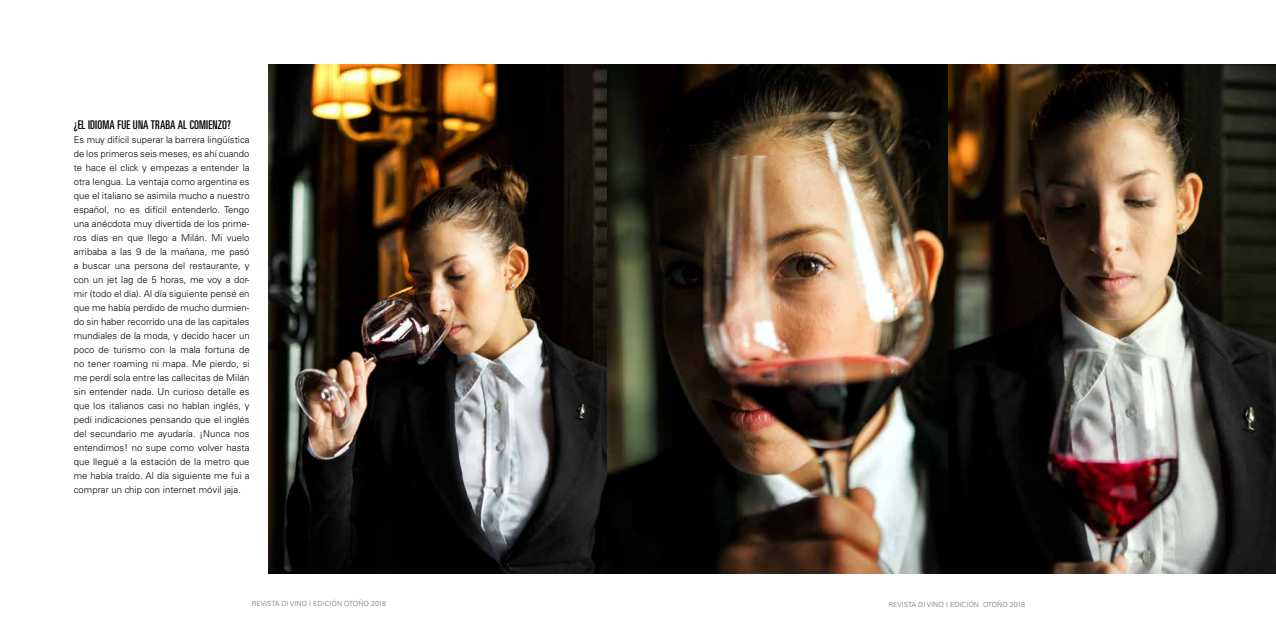
<style>
.page{position:relative;width:1276px;height:638px;background:#fff}
.page>*{position:absolute;margin:0;border:0;box-sizing:border-box;transform-origin:0 0}
.t1{font:ultra-condensed 12px "Univers";letter-spacing:.015em;color:#000}
.t2{font:300 9.5px/14px "Univers";letter-spacing:.005em;color:#000;text-align:justify}
.t3{font:300 7px "Univers";letter-spacing:.01em;color:#6d6e71}
</style>
<div class="page">
<img style="left:269px;top:64px;width:1007px;height:510px">
<p class="t1" style="left:74px;top:118px;width:159px">¿EL IDIOMA FUE UNA TRABA AL COMIENZO?</p>
<p class="t2" style="left:74px;top:132px;width:177px">Es muy difícil superar la barrera lingüística de los primeros seis meses, es ahí cuando te hace el click y empezas a entender la otra lengua. La ventaja como argentina es que el italiano se asimila mucho a nuestro español, no es difícil entenderlo. Tengo una anécdota muy divertida de los prime&shy;ros días en que llego a Milán. Mi vuelo arribaba a las 9 de la mañana, me pasó a buscar una persona del restaurante, y con un jet lag de 5 horas, me voy a dor&shy;mir (todo el día). Al día siguiente pensé en que me había perdido de mucho durmien&shy;do sin haber recorrido una de las capitales mundiales de la moda, y decido hacer un poco de turismo con la mala fortuna de no tener roaming ni mapa. Me pierdo, si me perdí sola entre las callecitas de Milán sin entender nada. Un curioso detalle es que los italianos casi no hablan inglés, y pedí indicaciones pensando que el inglés del secundario me ayudaría. ¡Nunca nos entendimos! no supe como volver hasta que llegué a la estación de la metro que me había traído. Al día siguiente me fui a comprar un chip con internet móvil jaja.</p>
<p class="t3" style="left:252px;top:599px;width:136px">REVISTA DI VINO I EDICIÓN OTOÑO 2018</p>
<p class="t3" style="left:888px;top:600px;width:138px">REVISTA DI VINO I EDICIÓN OTOÑO 2018</p>
</div>
